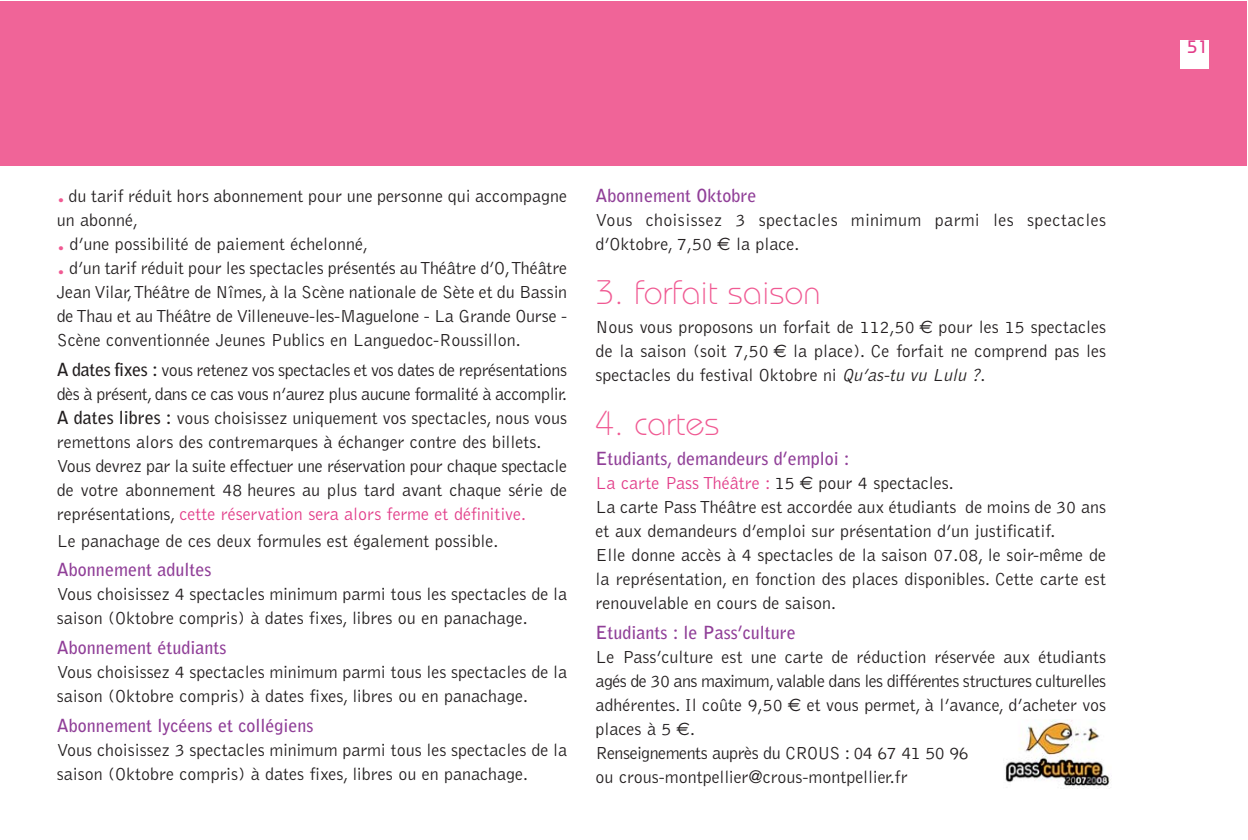
<style>
.page{position:relative;width:1248px;height:840px;background:#fff}
.page>*{position:absolute;margin:0;border:0;box-sizing:border-box;transform-origin:0 0}
.t1{font:300 34px "Bauhaus";color:#f05a93}
.t2{font:300 18px/24px "Bell Gothic";color:#231f20}
.t3{font:700 18px "Bell Gothic";color:#903f98}
.t4{font:300 18px/24px "Bell Gothic";letter-spacing:.02em;color:#231f20}
.t5{font:500 18px "Bauhaus";color:#e23d89}
.s1{font-weight:700;font-size:30px;color:#f05a93}
.s2{font-weight:700}
.s3{color:#e23d89}
.s4{font-family:"Euro Sans";font-weight:400}
.s5{font-style:italic}
.s6{font-weight:700;color:#903f98}
</style>
<div class="page">
<img style="left:1005px;top:719px;width:105px;height:68px">
<div style="left:0;top:1px;width:1246px;height:164px;background:#f06498"></div>
<div style="left:1179px;top:41px;width:29px;height:28px;background:#fff"></div>
<p class="t2" style="left:57px;top:185px;width:512px"><span class="s1">.</span> du tarif réduit hors abonnement pour une personne qui accompagne un abonné,<br><span class="s1">.</span> d’une possibilité de paiement échelonné,<br><span class="s1">.</span> d’un tarif réduit pour les spectacles présentés au Théâtre d’O,Théâtre Jean Vilar,Théâtre de Nîmes, à la Scène nationale de Sète et du Bassin de Thau et au Théâtre de Villeneuve-les-Maguelone - La Grande Ourse - Scène conventionnée Jeunes Publics en Languedoc-Roussillon.</p>
<p class="t2" style="left:57px;top:358px;width:512px"><span class="s2">A dates fixes :</span> vous retenez vos spectacles et vos dates de représentations dès à présent,dans ce cas vous n’aurez plus aucune formalité à accomplir.<br><span class="s2">A dates libres :</span> vous choisissez uniquement vos spectacles, nous vous remettons alors des contremarques à échanger contre des billets.<br>Vous devrez par la suite effectuer une réservation pour chaque spectacle de votre abonnement 48 heures au plus tard avant chaque série de représentations, <span class="s3">cette réservation sera alors ferme et définitive.</span></p>
<p class="t2" style="left:57px;top:529px;width:443px">Le panachage de ces deux formules est également possible.</p>
<p class="t3" style="left:57px;top:562px;width:156px">Abonnement adultes</p>
<p class="t2" style="left:57px;top:583px;width:512px">Vous choisissez 4 spectacles minimum parmi tous les spectacles de la saison (Oktobre compris) à dates fixes, libres ou en panachage.</p>
<p class="t3" style="left:57px;top:640px;width:171px">Abonnement étudiants</p>
<p class="t2" style="left:57px;top:660px;width:512px">Vous choisissez 4 spectacles minimum parmi tous les spectacles de la saison (Oktobre compris) à dates fixes, libres ou en panachage.</p>
<p class="t3" style="left:57px;top:718px;width:258px">Abonnement lycéens et collégiens</p>
<p class="t2" style="left:57px;top:738px;width:512px">Vous choisissez 3 spectacles minimum parmi tous les spectacles de la saison (Oktobre compris) à dates fixes, libres ou en panachage.</p>
<p class="t3" style="left:595px;top:188px;width:162px">Abonnement Oktobre</p>
<p class="t4" style="left:595px;top:209px;width:512px">Vous choisissez 3 spectacles minimum parmi les spectacles d’Oktobre, 7,50 <span class="s4">€</span> la place.</p>
<h1 class="t1" style="left:595px;top:279px;width:226px">3. forfait saison</h1>
<p class="t2" style="left:595px;top:316px;width:512px;text-align:justify">Nous vous proposons un forfait de 112,50 <span class="s4">€</span> pour les 15 spectacles de la saison (soit 7,50 <span class="s4">€</span> la place). Ce forfait ne comprend pas les spectacles du festival Oktobre ni <span class="s5">Qu’as-tu vu Lulu ?</span>.</p>
<h1 class="t1" style="left:595px;top:411px;width:125px">4. cartes</h1>
<p class="t2" style="left:595px;top:447px;width:512px"><span class="s6">Etudiants, demandeurs d’emploi :<br></span><span class="s3">La carte Pass Théâtre :</span> 15 <span class="s4">€</span> pour 4 spectacles.<br>La carte Pass Théâtre est accordée aux étudiants de moins de 30 ans et aux demandeurs d’emploi sur présentation d’un justificatif.<br>Elle donne accès à 4 spectacles de la saison 07.08, le soir-même de la représentation, en fonction des places disponibles. Cette carte est renouvelable en cours de saison.</p>
<p class="t3" style="left:595px;top:624px;width:202px">Etudiants : le Pass’culture</p>
<p class="t2" style="left:595px;top:645px;width:512px">Le Pass’culture est une carte de réduction réservée aux étudiants agés de 30 ans maximum,valable dans les différentes structures culturelles adhérentes. Il coûte 9,50 <span class="s4">€</span> et vous permet, à l’avance, d’acheter vos places à 5 <span class="s4">€</span>.<br>Renseignements auprès du CROUS : 04 67 41 50 96<br>ou crous-montpellier@crous-montpellier.fr</p>
<p class="t5" style="left:1187px;top:41px;width:23px">51</p>
</div>
